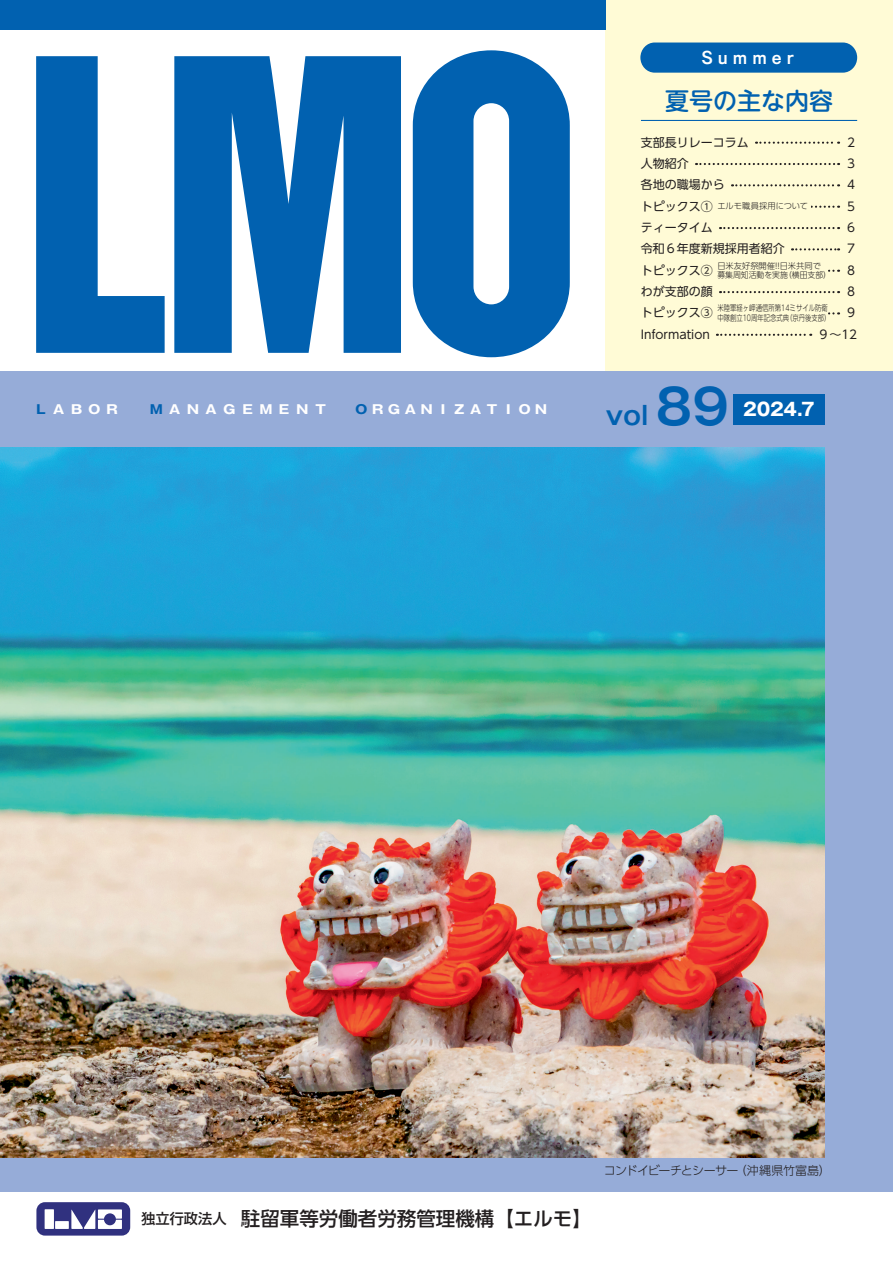
<style>
.page{position:relative;width:893px;height:1263px;background:#fff}
.page>*{position:absolute;margin:0;border:0;box-sizing:border-box;transform-origin:0 0}
.t1{font:700 25.5px "Gothic MB101 Pr 6 De";color:#0161b0}
.t2{font:500 24px "UD Shin M Go Pr 6";color:#0161b0}
.t3{font:500 19.5px "UD Shin Go Pr 6";color:#231f20}
.t4{font:700 18px "Gothic MB101 Pr 6";color:#fff}
.t5{font:18px "Antic Cezanne Pro DB";letter-spacing:.275em;color:#fff}
.t6{font:700 12.45px "Gothic MB101 Pr 6";letter-spacing:.29em;color:#fff;scale:1.11 1}
.t7{font:12px "UD Shin Go Pr 6";color:#231f20}
.t8{font:300 12px "UD Shin Go Pr 6";letter-spacing:-.045em;color:#231f20}
.t9{font:300 8.25px/9.8px "UD Shin Go Pr 6";color:#231f20}
.t10{font:300 8.25px/9.8px "UD Shin Go Pr 6";color:#231f20;scale:.77 1}
.s1{color:#0161b0}
.s2{font-size:48px}
.s3{font-size:14.25px}
</style>
<div class="page">
<div style="left:606px;top:0;width:287px;height:371px;background:#fffbd6"></div>
<div style="left:0;top:371px;width:893px;height:820px;background:#96acd8"></div>
<div style="left:0;top:0;width:606px;height:30px;background:#0161b0"></div>
<svg style="left:36px;top:56px;width:129px;height:297px"></svg>
<svg style="left:174px;top:56px;width:227px;height:297px;fill:#0161b0"></svg>
<svg style="left:413px;top:50px;width:157px;height:307px;fill:#0161b0"></svg>
<div style="left:733px;top:394px;width:92px;height:30px;background:#0161b0"></div>
<img style="left:0;top:448px;width:825px;height:710px">
<svg style="left:756px;top:142px;width:83px;height:2px"></svg>
<svg style="left:696px;top:163px;width:143px;height:2px"></svg>
<svg style="left:732px;top:184px;width:107px;height:2px"></svg>
<svg style="left:811px;top:206px;width:28px;height:2px"></svg>
<svg style="left:720px;top:227px;width:119px;height:2px"></svg>
<svg style="left:792px;top:248px;width:47px;height:2px"></svg>
<svg style="left:828px;top:270px;width:11px;height:2px"></svg>
<svg style="left:720px;top:291px;width:119px;height:2px"></svg>
<svg style="left:828px;top:312px;width:11px;height:2px"></svg>
<svg style="left:717px;top:334px;width:94px;height:2px"></svg>
<hr style="left:641px;top:120px;width:216px;height:1px;background:#0161b0">
<div style="left:36px;top:1202px;width:94px;height:33px;background:#30317f;border-radius:8px"></div>
<div style="left:45px;top:1209px;width:9px;height:20px;background:#fff"></div>
<div style="left:55px;top:1221px;width:14px;height:8px;background:#fff"></div>
<svg style="left:71px;top:1209px;width:51px;height:20px"></svg>
<div style="left:640px;top:43px;width:217px;height:30px;background:#0161b0;border-radius:15px"></div>
<p class="t6" style="left:34px;top:399px;width:464px"><span class="s1">Ｌ</span>ＡＢＯＲ 　<span class="s1">Ｍ</span>ＡＮＡＧＥＭＥＮＴ　 <span class="s1">Ｏ</span>ＲＧＡＮＩＺＡＴＩＯＮ</p>
<h3 class="t5" style="left:701px;top:46px;width:94px">Summer</h3>
<h2 class="t2" style="left:665px;top:80px;width:169px">夏号の主な内容</h2>
<p class="t7" style="left:641px;top:132px;width:109px">支部長リレーコラム</p>
<p class="t7" style="left:845px;top:132px;width:13px">２</p>
<p class="t7" style="left:641px;top:154px;width:49px">人物紹介</p>
<p class="t7" style="left:845px;top:154px;width:13px">３</p>
<p class="t7" style="left:641px;top:175px;width:85px">各地の職場から</p>
<p class="t7" style="left:845px;top:175px;width:13px">４</p>
<p class="t7" style="left:641px;top:196px;width:73px">トピックス①</p>
<p class="t7" style="left:845px;top:196px;width:13px">５</p>
<p class="t7" style="left:641px;top:218px;width:73px">ティータイム</p>
<p class="t7" style="left:845px;top:218px;width:13px">６</p>
<p class="t7" style="left:641px;top:239px;width:145px">令和６年度新規採用者紹介</p>
<p class="t7" style="left:845px;top:239px;width:13px">７</p>
<p class="t7" style="left:641px;top:260px;width:73px">トピックス②</p>
<p class="t7" style="left:845px;top:260px;width:13px">８</p>
<p class="t7" style="left:641px;top:282px;width:73px">わが支部の顔</p>
<p class="t7" style="left:845px;top:282px;width:13px">８</p>
<p class="t7" style="left:641px;top:303px;width:73px">トピックス③</p>
<p class="t7" style="left:845px;top:303px;width:13px">９</p>
<p class="t7" style="left:641px;top:324px;width:70px">Information</p>
<p class="t7" style="left:817px;top:324px;width:41px">９～12</p>
<p class="t9" style="left:717px;top:201px;width:92px">エルモ職員採用について</p>
<p class="t9" style="left:717px;top:260px;width:115px">日米友好祭開催!!日米共同で<br>募集周知活動を実施（横田支部）</p>
<p class="t10" style="left:717px;top:303px;width:149px">米陸軍経ヶ岬通信所第14ミサイル防衛中隊創立10周年記念式典（京丹後支部）</p>
<h1 class="t1" style="left:606px;top:394px;width:124px">vol <span class="s2">89</span></h1>
<h3 class="t4" style="left:743px;top:394px;width:73px">2024.7</h3>
<h3 class="t3" style="left:141px;top:1203px;width:452px"><span class="s3">独立行政法人　</span>駐留軍等労働者労務管理機構【エルモ】</h3>
<p class="t8" style="left:604px;top:1161px;width:229px">コンドイビーチとシーサー（沖縄県竹富島）</p>
</div>
